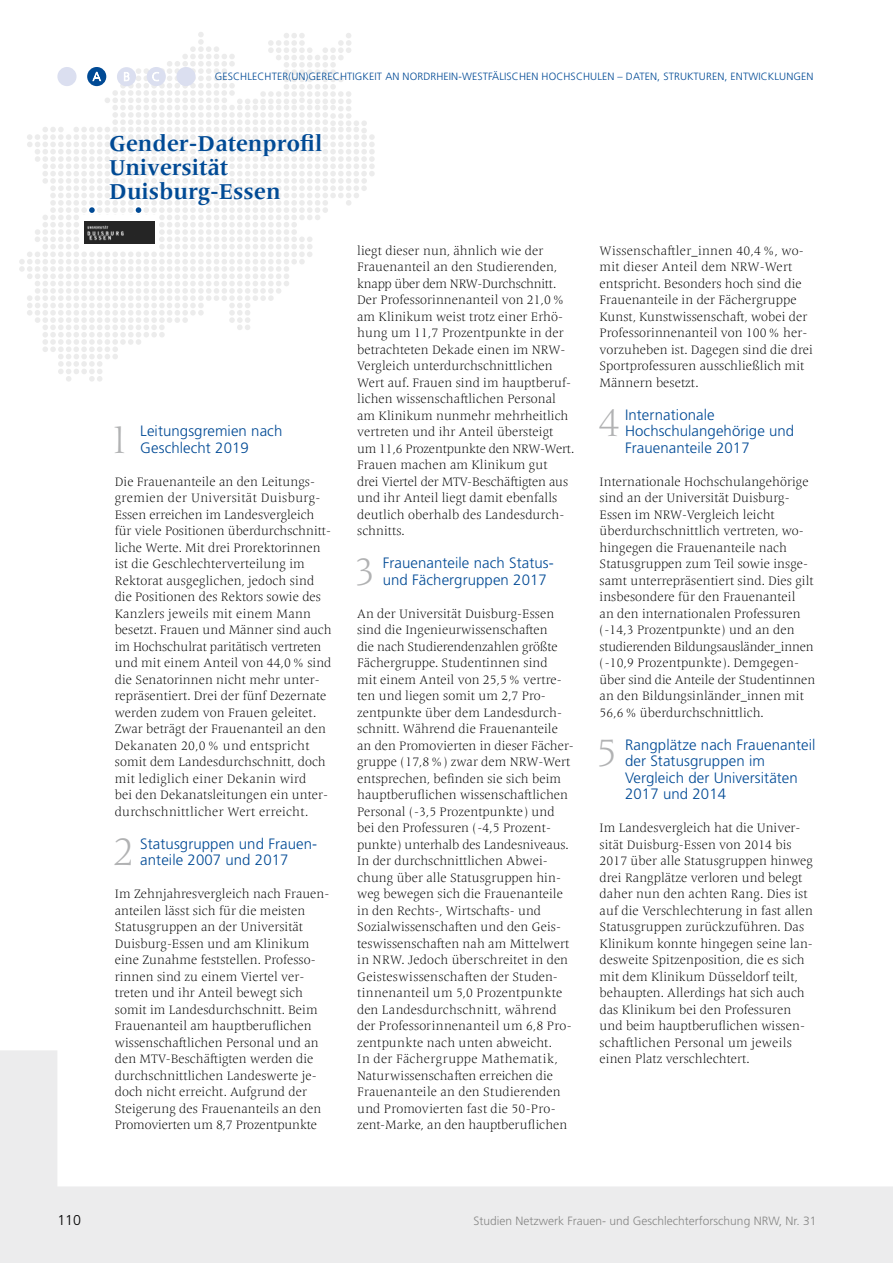
<style>
.page{position:relative;width:893px;height:1263px;background:#fff}
.page>*{position:absolute;margin:0;border:0;box-sizing:border-box;transform-origin:0 0}
.t1{font:300 39.9px "Frutiger Serif LT Pro";color:#b1b2b3}
.t2{font:700 22.5px/24px "Frutiger Serif LT Pro";color:#004a95}
.t3{font:300 15px/16.5px "Frutiger LT Std";letter-spacing:.005em;color:#004a95}
.t4{font:300 14.25px "Frutiger LT Std";color:#000}
.t5{font:300 12.75px/16.5px "Frutiger Serif LT Pro";letter-spacing:.005em;color:#000}
.t6{font:300 12px "Frutiger LT Std";color:#878786}
.t7{font:300 10.5px "Frutiger LT Std";letter-spacing:.01em;color:#004a95}
</style>
<div class="page">
<svg style="left:0;top:1050px;width:893px;height:213px"></svg>
<svg style="left:19px;top:32px;width:356px;height:350px"></svg>
<p class="t7" style="left:215px;top:71px;width:600px">GESCHLECHTER(UN)GERECHTIGKEIT AN NORDRHEIN-WESTFÄLISCHEN HOCHSCHULEN – DATEN, STRUKTUREN, ENTWICKLUNGEN</p>
<h2 class="t2" style="left:109px;top:132px;width:215px">Gender-Datenprofil<br>Universität<br>Duisburg-Essen</h2>
<h1 class="t1" style="left:109px;top:415px;width:23px">1</h1>
<p class="t3" style="left:140px;top:423px;width:144px">Leitungsgremien nach<br>Geschlecht 2019</p>
<p class="t5" style="left:115px;top:473px;width:218px">Die Frauenanteile an den Leitungs&shy;gremien der Universität Duisburg-Essen erreichen im Landesvergleich für viele Positionen überdurchschnitt&shy;liche Werte. Mit drei Prorektorinnen ist die Geschlechterverteilung im Rektorat ausgeglichen, jedoch sind die Positionen des Rektors sowie des Kanzlers jeweils mit einem Mann besetzt. Frauen und Männer sind auch im Hochschulrat paritätisch vertreten und mit einem Anteil von 44,0% sind die Senatorinnen nicht mehr unter&shy;repräsentiert. Drei der fünf Dezernate werden zudem von Frauen geleitet.<br>Zwar beträgt der Frauenanteil an den Dekanaten 20,0 % und entspricht somit dem Landesdurchschnitt, doch mit lediglich einer Dekanin wird<br>bei den Dekanatsleitungen ein unter&shy;durchschnittlicher Wert erreicht.</p>
<h1 class="t1" style="left:113px;top:828px;width:23px">2</h1>
<p class="t3" style="left:140px;top:835px;width:177px">Statusgruppen und Frauen&shy;anteile 2007 und 2017</p>
<p class="t5" style="left:115px;top:886px;width:216px">Im Zehnjahresvergleich nach Frauen&shy;anteilen lässt sich für die meisten Statusgruppen an der Universität Duisburg-Essen und am Klinikum eine Zunahme feststellen. Professo&shy;rinnen sind zu einem Viertel ver&shy;treten und ihr Anteil bewegt sich somit im Landesdurchschnitt. Beim Frauenanteil am hauptberuflichen wissenschaftlichen Personal und an den MTV-Beschäftigten werden die durchschnittlichen Landeswerte je&shy;doch nicht erreicht. Aufgrund der Steigerung des Frauenanteils an den Promovierten um 8,7 Prozentpunkte</p>
<p class="t5" style="left:357px;top:242px;width:219px">liegt dieser nun, ähnlich wie der Frauenanteil an den Studierenden, knapp über dem NRW-Durchschnitt.<br>Der Professorinnenanteil von 21,0% am Klinikum weist trotz einer Erhö&shy;hung um 11,7 Prozentpunkte in der betrachteten Dekade einen im NRW-Vergleich unterdurchschnittlichen Wert auf. Frauen sind im hauptberuf&shy;lichen wissenschaftlichen Personal am Klinikum nunmehr mehrheitlich vertreten und ihr Anteil übersteigt um 11,6 Prozentpunkte den NRW-Wert.<br>Frauen machen am Klinikum gut<br>drei Viertel der MTV-Beschäftigten aus und ihr Anteil liegt damit ebenfalls deutlich oberhalb des Landesdurch&shy;schnitts.</p>
<h1 class="t1" style="left:354px;top:547px;width:23px">3</h1>
<p class="t3" style="left:383px;top:555px;width:173px">Frauenanteile nach Status&shy;und Fächergruppen 2017</p>
<p class="t5" style="left:357px;top:605px;width:218px">An der Universität Duisburg-Essen sind die Ingenieurwissenschaften<br>die nach Studierendenzahlen größte Fächergruppe. Studentinnen sind<br>mit einem Anteil von 25,5% vertre&shy;ten und liegen somit um 2,7 Pro&shy;zentpunkte über dem Landesdurch&shy;schnitt. Während die Frauenanteile an den Promovierten in dieser Fächer&shy;gruppe (17,8%) zwar dem NRW-Wert entsprechen, befinden sie sich beim hauptberuflichen wissenschaftlichen Personal (-3,5 Prozentpunkte) und bei den Professuren (-4,5 Prozent&shy;punkte) unterhalb des Landesniveaus.<br>In der durchschnittlichen Abwei&shy;chung über alle Statusgruppen hin&shy;weg bewegen sich die Frauenanteile in den Rechts-, Wirtschafts- und Sozialwissenschaften und den Geis&shy;teswissenschaften nah am Mittelwert in NRW. Jedoch überschreitet in den Geisteswissenschaften der Studen&shy;tinnenanteil um 5,0 Prozentpunkte den Landesdurchschnitt, während der Professorinnenanteil um 6,8 Pro&shy;zentpunkte nach unten abweicht.<br>In der Fächergruppe Mathematik, Naturwissenschaften erreichen die Frauenanteile an den Studierenden und Promovierten fast die 50-Pro&shy;zent-Marke, an den hauptberuflichen</p>
<p class="t5" style="left:600px;top:242px;width:215px">Wissenschaftler_innen 40,4 %, wo&shy;mit dieser Anteil dem NRW-Wert entspricht. Besonders hoch sind die Frauenanteile in der Fächergruppe Kunst, Kunstwissenschaft, wobei der Professorinnenanteil von 100% her&shy;vorzuheben ist. Dagegen sind die drei Sportprofessuren ausschließlich mit Männern besetzt.</p>
<h1 class="t1" style="left:599px;top:399px;width:23px">4</h1>
<p class="t3" style="left:625px;top:406px;width:171px">Internationale<br>Hochschulangehörige und<br>Frauenanteile 2017</p>
<p class="t5" style="left:600px;top:473px;width:217px">Internationale Hochschulangehörige sind an der Universität Duisburg-Essen im NRW-Vergleich leicht überdurchschnittlich vertreten, wo&shy;hingegen die Frauenanteile nach Statusgruppen zum Teil sowie insge&shy;samt unterrepräsentiert sind. Dies gilt insbesondere für den Frauenanteil<br>an den internationalen Professuren (-14,3 Prozentpunkte) und an den studierenden Bildungsausländer_innen (-10,9 Prozentpunkte). Demgegen&shy;über sind die Anteile der Studentinnen an den Bildungsinländer_innen mit 56,6% überdurchschnittlich.</p>
<h1 class="t1" style="left:596px;top:729px;width:23px">5</h1>
<p class="t3" style="left:625px;top:736px;width:192px">Rangplätze nach Frauenanteil der Statusgruppen im<br>Vergleich der Universitäten<br>2017 und 2014</p>
<p class="t5" style="left:600px;top:820px;width:215px">Im Landesvergleich hat die Univer&shy;sität Duisburg-Essen von 2014 bis 2017 über alle Statusgruppen hinweg drei Rangplätze verloren und belegt daher nun den achten Rang. Dies ist auf die Verschlechterung in fast allen Statusgruppen zurückzuführen. Das Klinikum konnte hingegen seine lan&shy;desweite Spitzenposition, die es sich mit dem Klinikum Düsseldorf teilt, behaupten. Allerdings hat sich auch das Klinikum bei den Professuren und beim hauptberuflichen wissen&shy;schaftlichen Personal um jeweils einen Platz verschlechtert.</p>
<p class="t4" style="left:57px;top:1212px;width:25px">110</p>
<p class="t6" style="left:474px;top:1214px;width:344px">Studien Netzwerk Frauen- und Geschlechterforschung NRW, Nr. 31</p>
</div>
